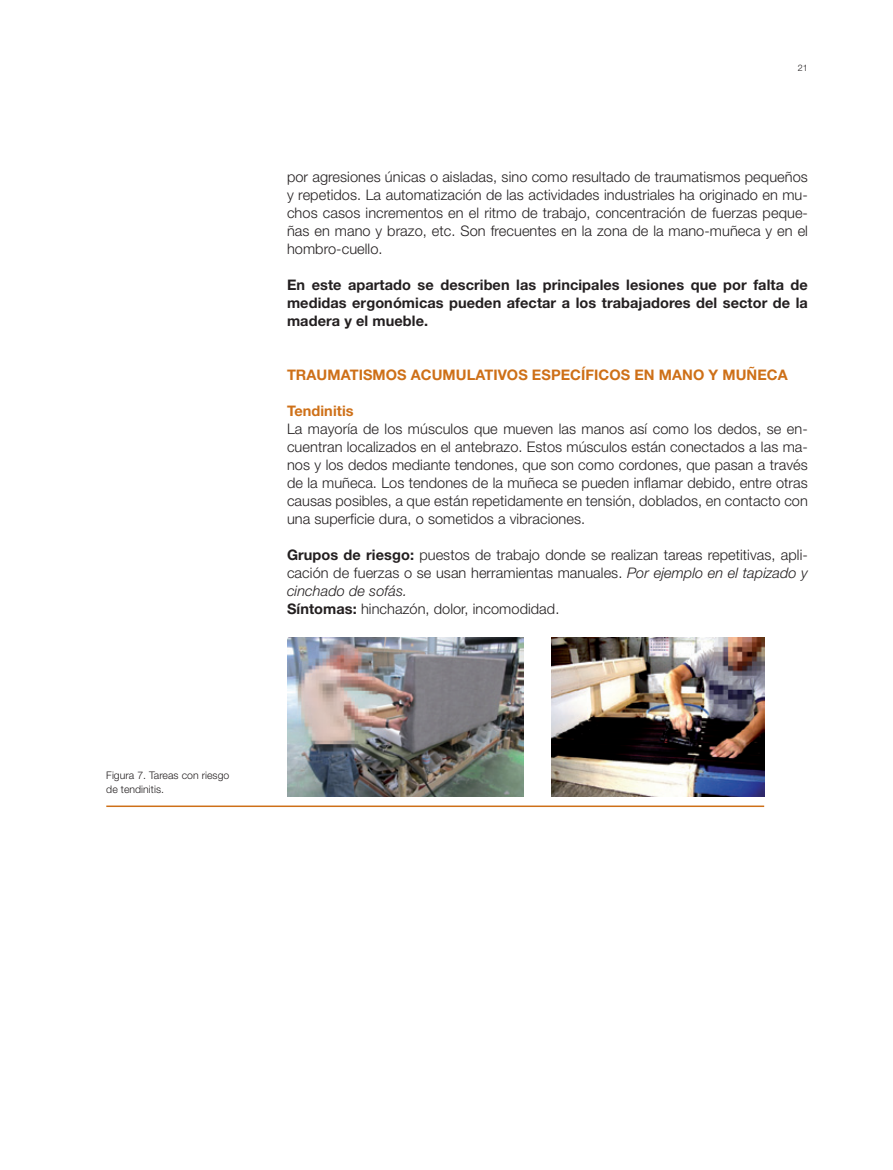
<style>
.page{position:relative;width:893px;height:1170px;background:#fff}
.page>*{position:absolute;margin:0;border:0;box-sizing:border-box;transform-origin:0 0}
.t1{font:300 14.55px/18px "Helvetica Neue";letter-spacing:.005em;color:#231f20;text-align:justify}
.t2{font:700 14.55px/18px "Helvetica Neue";letter-spacing:.005em;color:#231f20;text-align:justify}
.t3{font:700 14.55px "Helvetica Neue";letter-spacing:.005em;color:#ce7018}
.t4{font:300 10.5px/13.5px "Helvetica Neue";letter-spacing:.005em;color:#231f20}
.t5{font:300 9px "Helvetica Neue";color:#231f20}
.s1{font-weight:700}
.s2{font-style:italic}
</style>
<div class="page">
<img style="left:287px;top:637px;width:237px;height:159px">
<img style="left:552px;top:637px;width:212px;height:159px">
<hr style="left:106px;top:805px;width:658px;height:2px;background:#ce7018">
<p class="t5" style="left:798px;top:62px;width:12px">21</p>
<p class="t1" style="left:287px;top:167px;width:522px">por agresiones únicas o aisladas, sino como resultado de traumatismos pequeños y repetidos. La automatización de las actividades industriales ha originado en mu&shy;chos casos incrementos en el ritmo de trabajo, concentración de fuerzas peque&shy;ñas en mano y brazo, etc. Son frecuentes en la zona de la mano-muñeca y en el hombro-cuello.</p>
<p class="t2" style="left:287px;top:275px;width:522px">En este apartado se describen las principales lesiones que por falta de medidas ergonómicas pueden afectar a los trabajadores del sector de la madera y el mueble.</p>
<p class="t3" style="left:287px;top:365px;width:502px">TRAUMATISMOS ACUMULATIVOS ESPECÍFICOS EN MANO y MUñECA</p>
<p class="t3" style="left:287px;top:401px;width:68px">Tendinitis</p>
<p class="t1" style="left:287px;top:419px;width:522px">La mayoría de los músculos que mueven las manos así como los dedos, se en&shy;cuentran localizados en el antebrazo. Estos músculos están conectados a las ma&shy;nos y los dedos mediante tendones, que son como cordones, que pasan a través de la muñeca. Los tendones de la muñeca se pueden inflamar debido, entre otras causas posibles, a que están repetidamente en tensión, doblados, en contacto con una superficie dura, o sometidos a vibraciones.</p>
<p class="t1" style="left:287px;top:545px;width:522px;text-align:left"><span class="s1">Grupos de riesgo:</span> puestos de trabajo donde se realizan tareas repetitivas, apli&shy;cación de fuerzas o se usan herramientas manuales. <span class="s2">Por ejemplo en el tapizado y cinchado de sofás.<br></span><span class="s1">Síntomas:</span> hinchazón, dolor, incomodidad.</p>
<p class="t4" style="left:106px;top:768px;width:125px">Figura 7. Tareas con riesgo de tendinitis.</p>
</div>
